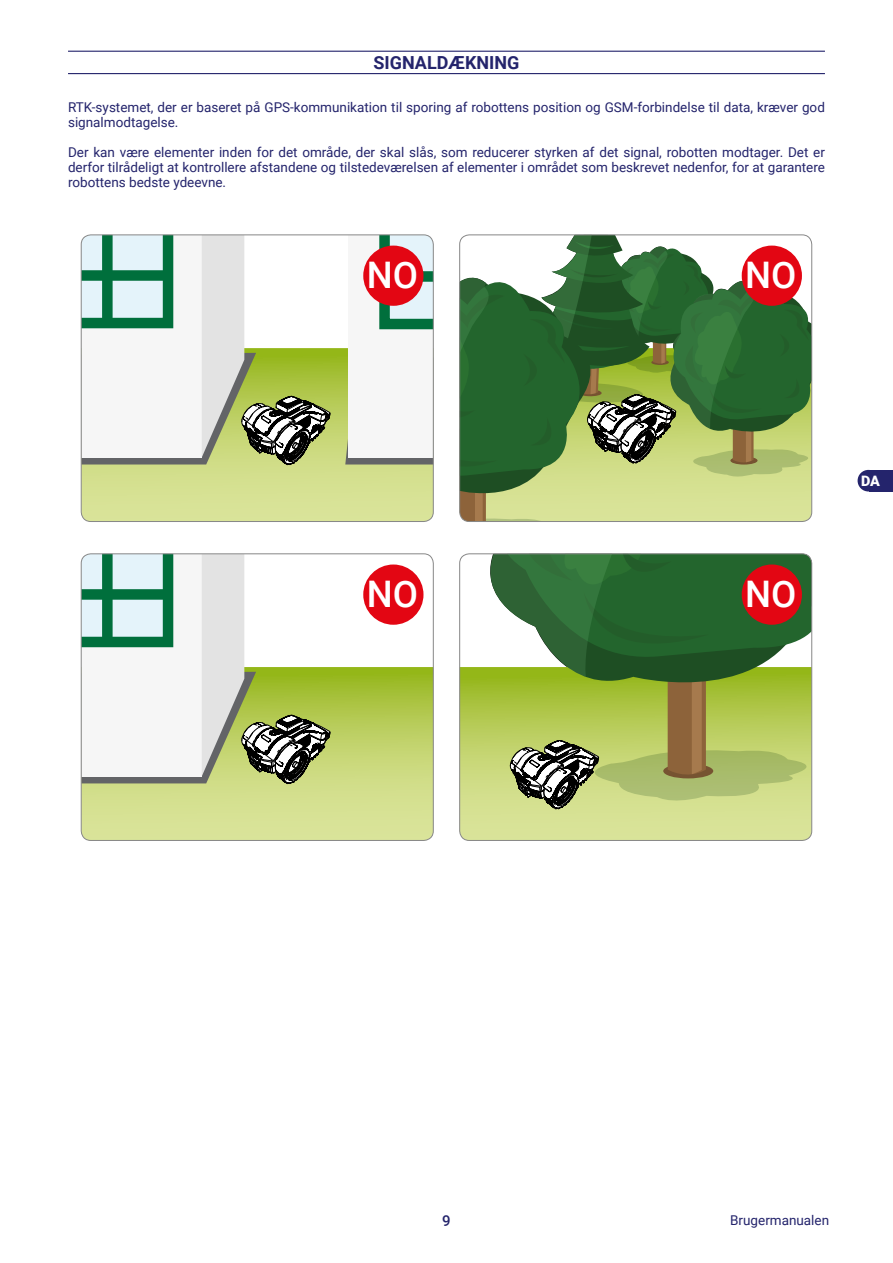
<style>
.page{position:relative;width:893px;height:1263px;background:#fff}
.page>*{position:absolute;margin:0;border:0;box-sizing:border-box;transform-origin:0 0}
.t1{font:500 36.6px "Roboto";color:#fff}
.t2{font:700 18px "Roboto";color:#24246c}
.t3{font:500 15px "Roboto";color:#24246c}
.t4{font:900 14.4px "Roboto";color:#fff}
.t5{font:13.5px/15px "Roboto";color:#24246c}
</style>
<div class="page">
<div style="left:868px;top:470px;width:25px;height:21px;background:#24246c"></div>
<div style="left:858px;top:470px;width:21px;height:21px;background:#24246c;border-radius:50%"></div>
<hr style="left:68px;top:51px;width:757px;height:1px;background:#24246c">
<hr style="left:68px;top:73px;width:757px;height:1px;background:#24246c">
<svg style="left:81px;top:348px;width:352px;height:173px;background:#d2de8d"></svg>
<svg style="left:345px;top:357px;width:87px;height:107px"></svg>
<div style="left:348px;top:235px;width:85px;height:222px;background:#f6f6f6"></div>
<svg style="left:379px;top:236px;width:53px;height:93px;background:#9dc6bc"></svg>
<div style="left:382px;top:271px;width:51px;height:11px;background:#006f3c"></div>
<svg style="left:81px;top:235px;width:249px;height:230px"></svg>
<div style="left:363px;top:246px;width:60px;height:60px;background:#e30613;border-radius:50%"></div>
<div style="left:81px;top:234px;width:353px;height:288px;border:1px solid #878787;border-radius:10px"></div>
<svg style="left:460px;top:235px;width:352px;height:286px;background:#71965f"></svg>
<div style="left:742px;top:246px;width:60px;height:60px;background:#e30613;border-radius:50%"></div>
<div style="left:459px;top:234px;width:353px;height:288px;border:1px solid #878787;border-radius:10px"></div>
<svg style="left:81px;top:667px;width:352px;height:173px;background:#c9d87b"></svg>
<svg style="left:81px;top:554px;width:249px;height:230px"></svg>
<div style="left:363px;top:564px;width:60px;height:61px;background:#e30613;border-radius:50%"></div>
<div style="left:81px;top:553px;width:353px;height:288px;border:1px solid #878787;border-radius:10px"></div>
<div style="left:460px;top:707px;width:352px;height:133px;background:#d8e397"></div>
<svg style="left:460px;top:555px;width:9px;height:152px"></svg>
<svg style="left:469px;top:554px;width:343px;height:255px;background:#809e57"></svg>
<div style="left:742px;top:564px;width:60px;height:61px;background:#e30613;border-radius:50%"></div>
<div style="left:459px;top:553px;width:353px;height:288px;border:1px solid #878787;border-radius:10px"></div>
<h2 class="t2" style="left:373px;top:50px;width:147px">SIGNALDÆKNING</h2>
<p class="t5" style="left:68px;top:100px;width:758px">RTK-systemet, der er baseret på GPS-kommunikation til sporing af robottens position og GSM-forbindelse til data, kræver god signalmodtagelse.</p>
<p class="t5" style="left:68px;top:145px;width:758px;text-align:justify">Der kan være elementer inden for det område, der skal slås, som reducerer styrken af det signal, robotten modtager. Det er derfor tilrådeligt at kontrollere afstandene og tilstedeværelsen af elementer i området som beskrevet nedenfor, for at garantere robottens bedste ydeevne.</p>
<h1 class="t1" style="left:367px;top:250px;width:53px">NO</h1>
<h1 class="t1" style="left:745px;top:250px;width:53px">NO</h1>
<h1 class="t1" style="left:367px;top:569px;width:53px">NO</h1>
<h1 class="t1" style="left:745px;top:569px;width:53px">NO</h1>
<p class="t4" style="left:861px;top:471px;width:20px">DA</p>
<p class="t3" style="left:442px;top:1210px;width:10px">9</p>
<p class="t5" style="left:730px;top:1212px;width:100px">Brugermanualen</p>
</div>
